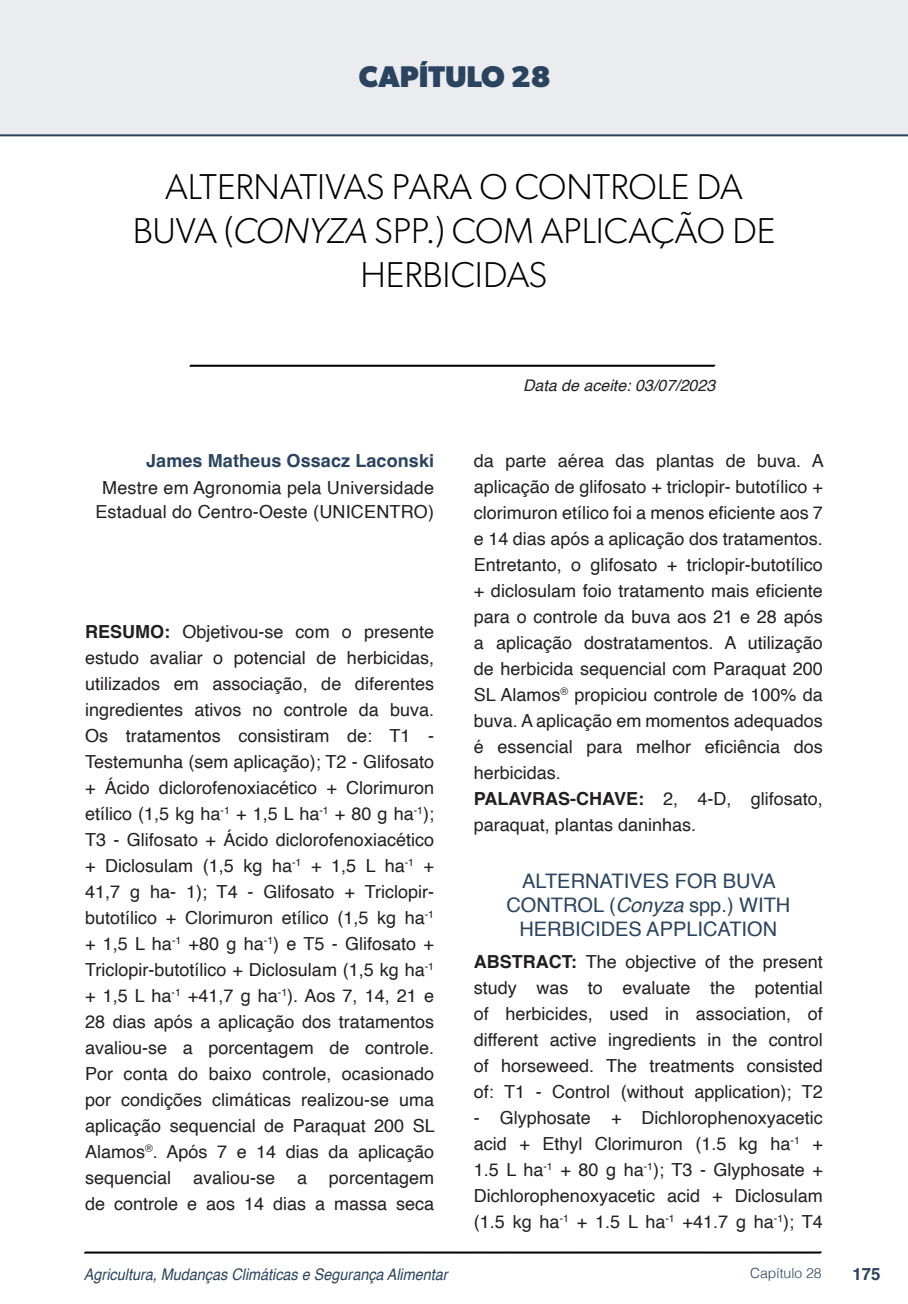
<style>
.page{position:relative;width:908px;height:1304px;background:#fff}
.page>*{position:absolute;margin:0;border:0;box-sizing:border-box;transform-origin:0 0}
.nome_artigos{font:300 36px/44px "Gibson";color:#000;text-align:center}
.capítulos{font:700 30px "Gibson";color:#2a435e}
.título_Inglês{font:20px/24px "Helvetica";color:#2a435e;text-align:center}
.Resumos_e_PC_TXT{font:18px/26px "Helvetica";color:#231f20;text-align:justify}
.info_autores{font:18px/24px "Helvetica";letter-spacing:.01em;color:#231f20;text-align:center}
.nome_autores{font:700 18px "Helvetica";letter-spacing:.005em;color:#2a435e}
.t1{font:700 16.8px "Helvetica";color:#2a435e}
.t2{font:italic 16px "Helvetica";color:#2a435e;scale:.9 1}
.data{font:italic 16px "Helvetica";color:#231f20}
.t3{font:300 14px "Helvetica";color:#2a435e}
.s1{font-style:italic}
.s2{font-weight:700}
</style>
<div class="page">
<svg style="left:84px;top:1251px;width:737px;height:3px;background:#515151"></svg>
<div style="left:0;top:0;width:907px;height:136px;background:#eaecef"></div>
<div style="left:44px;top:72px;width:68px;height:61px;background:#eaecef"></div>
<svg style="left:189px;top:364px;width:526px;height:3px;background:#4f4f4f"></svg>
<p class="capítulos" style="left:359px;top:58px;width:193px">CAPÍTULO 28</p>
<p class="nome_artigos" style="left:133px;top:164px;width:644px">ALTERNATIVAS PARA O CONTROLE DA<br>BUVA (<span class="s1">CONYZA</span> SPP.) COM APLICAÇÃO DE<br>HERBICIDAS</p>
<p class="nome_autores" style="left:146px;top:450px;width:289px">James Matheus Ossacz Laconski</p>
<p class="info_autores" style="left:95px;top:477px;width:340px">Mestre em Agronomia pela Universidade<br>Estadual do Centro-Oeste (UNICENTRO)</p>
<p class="Resumos_e_PC_TXT" style="left:85px;top:619px;width:351px"><span class="s2">RESUMO:</span> Objetivou-se com o presente estudo avaliar o potencial de herbicidas, utilizados em associação, de diferentes ingredientes ativos no controle da buva.<br>Os tratamentos consistiram de: T1 - Testemunha (sem aplicação); T2 - Glifosato + Ácido diclorofenoxiacético + Clorimuron etílico (1,5 kg ha<sup>-1</sup> + 1,5 L ha<sup>-1</sup> + 80 g ha<sup>-1</sup>); T3 - Glifosato + Ácido diclorofenoxiacético + Diclosulam (1,5 kg ha<sup>-1</sup> + 1,5 L ha<sup>-1</sup> + 41,7 g ha- 1); T4 - Glifosato + Triclopir&shy;butotílico + Clorimuron etílico (1,5 kg ha<sup>-1 </sup>+ 1,5 L ha<sup>-1</sup> +80 g ha<sup>-1</sup>) e T5 - Glifosato + Triclopir-butotílico + Diclosulam (1,5 kg ha<sup>-1 </sup>+ 1,5 L ha<sup>-1</sup> +41,7 g ha<sup>-1</sup>). Aos 7, 14, 21 e 28 dias após a aplicação dos tratamentos avaliou-se a porcentagem de controle.<br>Por conta do baixo controle, ocasionado por condições climáticas realizou-se uma aplicação sequencial de Paraquat 200 SL Alamos<sup>®</sup>. Após 7 e 14 dias da aplicação sequencial avaliou-se a porcentagem de controle e aos 14 dias a massa seca</p>
<p class="data" style="left:523px;top:373px;width:194px">Data de aceite: 03/07/2023</p>
<p class="Resumos_e_PC_TXT" style="left:473px;top:448px;width:351px">da parte aérea das plantas de buva. A aplicação de glifosato + triclopir- butotílico + clorimuron etílico foi a menos eficiente aos 7 e 14 dias após a aplicação dos tratamentos.<br>Entretanto, o glifosato + triclopir-butotílico + diclosulam foio tratamento mais eficiente para o controle da buva aos 21 e 28 após a aplicação dostratamentos. A utilização de herbicida sequencial com Paraquat 200<br>SL Alamos<sup>®</sup> propiciou controle de 100% da buva. A aplicação em momentos adequados é essencial para melhor eficiência dos herbicidas.</p>
<p class="Resumos_e_PC_TXT" style="left:473px;top:786px;width:350px"><span class="s2">PALAVRAS-CHAVE:</span> 2, 4-D, glifosato, paraquat, plantas daninhas.</p>
<p class="título_Inglês" style="left:506px;top:870px;width:285px">ALTERNATIVES FOR BUVA<br>CONTROL (<span class="s1">Conyza</span> spp.) WITH<br>HERBICIDES APPLICATION</p>
<p class="Resumos_e_PC_TXT" style="left:473px;top:949px;width:350px"><span class="s2">ABSTRACT:</span> The objective of the present study was to evaluate the potential of herbicides, used in association, of different active ingredients in the control of horseweed. The treatments consisted of: T1 - Control (without application); T2</p>
<p class="Resumos_e_PC_TXT" style="left:473px;top:1105px;width:350px">- Glyphosate + Dichlorophenoxyacetic acid + Ethyl Clorimuron (1.5 kg ha<sup>-1</sup> + 1.5 L ha<sup>-1</sup> + 80 g ha<sup>-1</sup>); T3 - Glyphosate + Dichlorophenoxyacetic acid + Diclosulam (1.5 kg ha<sup>-1</sup> + 1.5 L ha<sup>-1</sup> +41.7 g ha<sup>-1</sup>); T4</p>
<p class="t2" style="left:84px;top:1261px;width:405px">Agricultura, Mudanças Climáticas e Segurança Alimentar</p>
<p class="t3" style="left:749px;top:1261px;width:73px">Capítulo 28</p>
<p class="t1" style="left:851px;top:1264px;width:30px">175</p>
</div>
